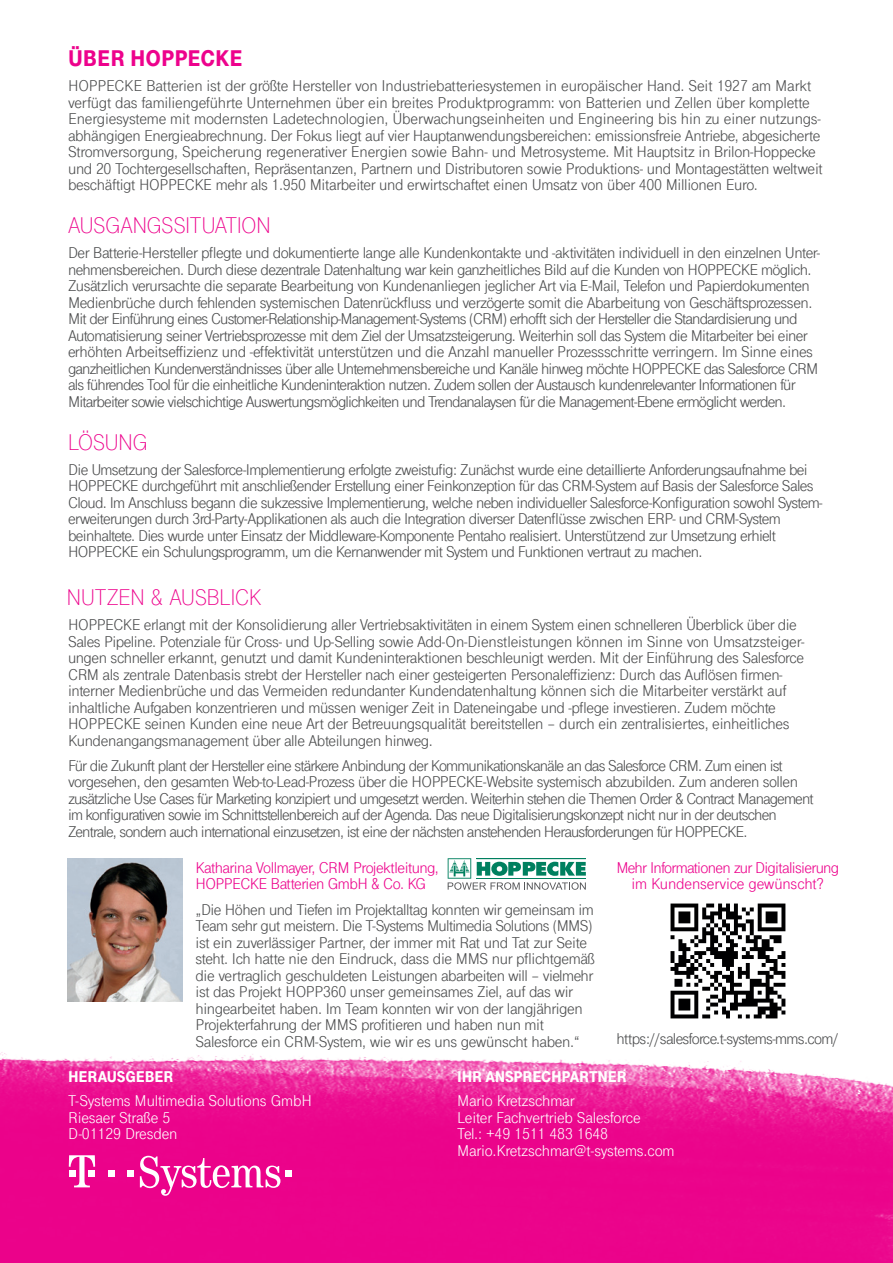
<style>
.page{position:relative;width:893px;height:1263px;background:#fff}
.page>*{position:absolute;margin:0;border:0;box-sizing:border-box;transform-origin:0 0}
.t1{font:100 24px "Tele Grotesk Next";color:#ed028c}
.t2{font:900 24px "Tele Grotesk Next";color:#ed028c}
.t3{font:16.5px/16.5px "Tele Grotesk Next";letter-spacing:-.04em;color:#4b4c4d}
.t4{font:16.5px/16.5px "Tele Grotesk Next";letter-spacing:-.02em;color:#4b4c4d}
.t5{font:16.5px/16.5px "Tele Grotesk Next";letter-spacing:-.01em;color:#fff}
.t6{font:16.5px/16.5px "Tele Grotesk Next";letter-spacing:-.035em;color:#ed028c}
.t7{font:900 16.5px "Tele Grotesk Next";letter-spacing:-.01em;color:#fff}
</style>
<div class="page">
<img style="left:0;top:1052px;width:893px;height:211px">
<div style="left:108px;top:1170px;width:7px;height:6px;background:#fff"></div>
<svg style="left:128px;top:1170px;width:6px;height:6px"></svg>
<svg style="left:69px;top:1155px;width:26px;height:32px"></svg>
<svg style="left:140px;top:1156px;width:140px;height:40px"></svg>
<div style="left:285px;top:1170px;width:7px;height:6px;background:#fff"></div>
<img style="left:68px;top:858px;width:115px;height:144px">
<img style="left:670px;top:903px;width:116px;height:116px">
<svg style="left:448px;top:858px;width:138px;height:32px"></svg>
<h1 class="t2" style="left:68px;top:45px;width:176px">ÜBER HOPPECKE</h1>
<p class="t4" style="left:68px;top:78px;width:756px">HOPPECKE Batterien ist der größte Hersteller von Industriebatteriesystemen in europäischer Hand. Seit 1927 am Markt verfügt das familiengeführte Unternehmen über ein breites Produktprogramm: von Batterien und Zellen über komplette Energiesysteme mit modernsten Ladetechnologien, Überwachungseinheiten und Engineering bis hin zu einer nutzungs&shy;abhängigen Energieabrechnung. Der Fokus liegt auf vier Hauptanwendungsbereichen: emissionsfreie Antriebe, abgesicherte Stromversorgung, Speicherung regenerativer Energien sowie Bahn- und Metrosysteme. Mit Hauptsitz in Brilon-Hoppecke und 20 Tochtergesellschaften, Repräsentanzen, Partnern und Distributoren sowie Produktions- und Montagestätten weltweit beschäftigt HOPPECKE mehr als 1.950 Mitarbeiter und erwirtschaftet einen Umsatz von über 400 Millionen Euro.</p>
<h1 class="t1" style="left:68px;top:212px;width:204px">AUSGANGSSITUATION</h1>
<p class="t3" style="left:68px;top:245px;width:754px">Der Batterie-Hersteller pflegte und dokumentierte lange alle Kundenkontakte und -aktivitäten individuell in den einzelnen Unter&shy;nehmensbereichen. Durch diese dezentrale Datenhaltung war kein ganzheitliches Bild auf die Kunden von HOPPECKE möglich.<br>Zusätzlich verursachte die separate Bearbeitung von Kundenanliegen jeglicher Art via E-Mail, Telefon und Papierdokumenten Medienbrüche durch fehlenden systemischen Datenrückfluss und verzögerte somit die Abarbeitung von Geschäftsprozessen.<br>Mit der Einführung eines Customer-Relationship-Management-Systems (CRM) erhofft sich der Hersteller die Standardisierung und Automatisierung seiner Vertriebsprozesse mit dem Ziel der Umsatzsteigerung. Weiterhin soll das System die Mitarbeiter bei einer erhöhten Arbeitseffizienz und -effektivität unterstützen und die Anzahl manueller Prozessschritte verringern. Im Sinne eines ganzheitlichen Kundenverständnisses über alle Unternehmensbereiche und Kanäle hinweg möchte HOPPECKE das Salesforce CRM als führendes Tool für die einheitliche Kundeninteraktion nutzen. Zudem sollen der Austausch kundenrelevanter Informationen für Mitarbeiter sowie vielschichtige Auswertungsmöglichkeiten und Trendanalaysen für die Management-Ebene ermöglicht werden.</p>
<h1 class="t1" style="left:68px;top:428px;width:81px">LÖSUNG</h1>
<p class="t3" style="left:68px;top:461px;width:756px">Die Umsetzung der Salesforce-Implementierung erfolgte zweistufig: Zunächst wurde eine detaillierte Anforderungsaufnahme bei HOPPECKE durchgeführt mit anschließender Erstellung einer Feinkonzeption für das CRM-System auf Basis der Salesforce Sales Cloud. Im Anschluss begann die sukzessive Implementierung, welche neben individueller Salesforce-Konfiguration sowohl System&shy;erweiterungen durch 3rd-Party-Applikationen als auch die Integration diverser Datenflüsse zwischen ERP- und CRM-System beinhaltete. Dies wurde unter Einsatz der Middleware-Komponente Pentaho realisiert. Unterstützend zur Umsetzung erhielt HOPPECKE ein Schulungsprogramm, um die Kernanwender mit System und Funktionen vertraut zu machen.</p>
<h1 class="t1" style="left:67px;top:584px;width:196px">NUTZEN &amp; AUSBLICK</h1>
<p class="t3" style="left:68px;top:617px;width:738px">HOPPECKE erlangt mit der Konsolidierung aller Vertriebsaktivitäten in einem System einen schnelleren Überblick über die Sales Pipeline. Potenziale für Cross- und Up-Selling sowie Add-On-Dienstleistungen können im Sinne von Umsatzsteiger&shy;ungen schneller erkannt, genutzt und damit Kundeninteraktionen beschleunigt werden. Mit der Einführung des Salesforce CRM als zentrale Datenbasis strebt der Hersteller nach einer gesteigerten Personaleffizienz: Durch das Auflösen firmen&shy;interner Medienbrüche und das Vermeiden redundanter Kundendatenhaltung können sich die Mitarbeiter verstärkt auf inhaltliche Aufgaben konzentrieren und müssen weniger Zeit in Dateneingabe und -pflege investieren. Zudem möchte HOPPECKE seinen Kunden eine neue Art der Betreuungsqualität bereitstellen – durch ein zentralisiertes, einheitliches Kundenangangsmanagement über alle Abteilungen hinweg.</p>
<p class="t3" style="left:68px;top:757px;width:747px">Für die Zukunft plant der Hersteller eine stärkere Anbindung der Kommunikationskanäle an das Salesforce CRM. Zum einen ist vorgesehen, den gesamten Web-to-Lead-Prozess über die HOPPECKE-Website systemisch abzubilden. Zum anderen sollen zusätzliche Use Cases für Marketing konzipiert und umgesetzt werden. Weiterhin stehen die Themen Order &amp; Contract Management im konfigurativen sowie im Schnittstellenbereich auf der Agenda. Das neue Digitalisierungskonzept nicht nur in der deutschen Zentrale, sondern auch international einzusetzen, ist eine der nächsten anstehenden Herausforderungen für HOPPECKE.</p>
<p class="t6" style="left:195px;top:859px;width:245px">Katharina Vollmayer, CRM Projektleitung,<br>HOPPECKE Batterien GmbH &amp; Co. KG</p>
<p class="t3" style="left:195px;top:901px;width:401px">„Die Höhen und Tiefen im Projektalltag konnten wir gemeinsam im Team sehr gut meistern. Die T-Systems Multimedia Solutions (MMS) ist ein zuverlässiger Partner, der immer mit Rat und Tat zur Seite steht. Ich hatte nie den Eindruck, dass die MMS nur pflichtgemäß die vertraglich geschuldeten Leistungen abarbeiten will – vielmehr ist das Projekt HOPP360 unser gemeinsames Ziel, auf das wir hingearbeitet haben. Im Team konnten wir von der langjährigen Projekterfahrung der MMS profitieren und haben nun mit Salesforce ein CRM-System, wie wir es uns gewünscht haben.“</p>
<p class="t7" style="left:68px;top:1067px;width:107px">HERAUSGEBER</p>
<p class="t7" style="left:457px;top:1067px;width:171px">IHR ANSPRECHPARTNER</p>
<p class="t6" style="left:616px;top:859px;width:224px;text-align:center">Mehr Informationen zur Digitalisierung im Kundenservice gewünscht?</p>
<p class="t3" style="left:617px;top:1030px;width:224px">https://salesforce.t-systems-mms.com/</p>
<p class="t5" style="left:68px;top:1093px;width:245px">T-Systems Multimedia Solutions GmbH<br>Riesaer Straße 5<br>D-01129 Dresden</p>
<p class="t5" style="left:457px;top:1093px;width:219px">Mario Kretzschmar<br>Leiter Fachvertrieb Salesforce<br>Tel.: +49 1511 483 1648<br>Mario.Kretzschmar@t-systems.com</p>
</div>
